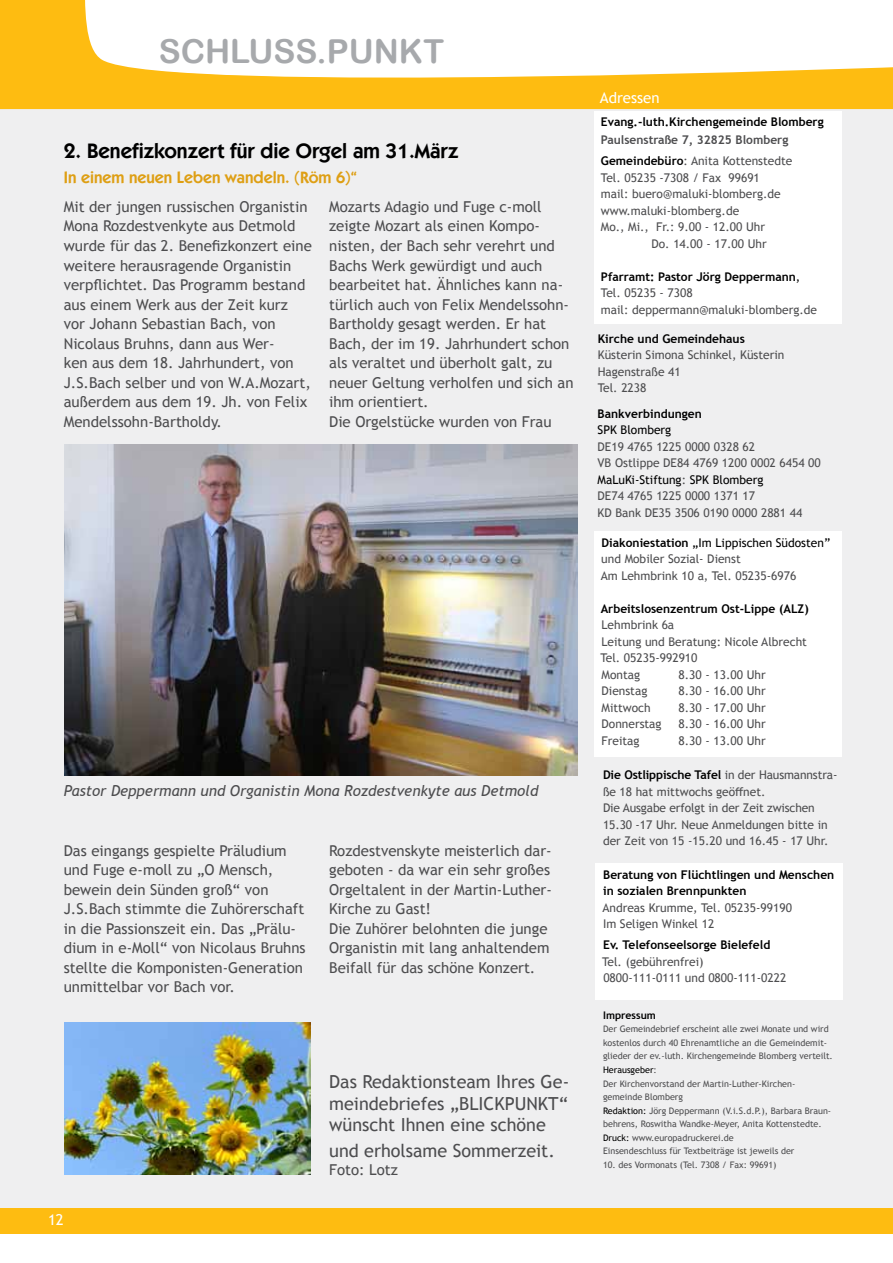
<style>
.page{position:relative;width:893px;height:1263px;background:#fff}
.page>*{position:absolute;margin:0;border:0;box-sizing:border-box;transform-origin:0 0}
.t1{font:33px "Arial Rounded MT Bold";color:#a7a9ac}
.t2{font:600 21px "Kabel IT Cby BT";color:#000}
.t3{font:18px/21.6px "Trebuchet MS";color:#4d4d4f;text-align:justify}
.t4{font:600 16.5px "Kabel IT Cby BT";color:#de9f14}
.t5{font:15px/19.5px "Trebuchet MS";color:#4d4d4f}
.t6{font:italic 15px "Trebuchet MS";color:#4d4d4f}
.t7{font:15px "Trebuchet MS";color:#fff}
.t8{font:12px/16.5px "Trebuchet MS";color:#4d4d4f}
.t9{font:700 12px/16.5px "Trebuchet MS";color:#000}
.t10{font:700 12px/21px "Trebuchet MS";color:#4d4d4f}
.t11{font:12px "Trebuchet MS";color:#000}
.t12{font:700 10.5px "Trebuchet MS";color:#000}
.t13{font:9px/13.5px "Trebuchet MS";color:#4d4d4f}
.s1{color:#000}
.s2{font-weight:400}
.s3{font-weight:700;color:#000}
</style>
<div class="page">
<div style="left:0;top:96px;width:893px;height:1125px;background:#efeff0"></div>
<svg style="left:0;top:0;width:893px;height:109px"></svg>
<div style="left:0;top:1208px;width:893px;height:26px;background:#febc11"></div>
<div style="left:594px;top:531px;width:248px;height:226px;background:#fff"></div>
<div style="left:596px;top:863px;width:247px;height:137px;background:#fff"></div>
<div style="left:595px;top:111px;width:247px;height:213px;background:#fff"></div>
<img style="left:65px;top:444px;width:513px;height:331px">
<img style="left:65px;top:1022px;width:245px;height:152px">
<h1 class="t1" style="left:159px;top:31px;width:287px">SCHLUSS.PUNKT</h1>
<h2 class="t2" style="left:64px;top:138px;width:396px">2. Benefizkonzert für die Orgel am 31.März</h2>
<p class="t4" style="left:64px;top:167px;width:295px">In einem neuen Leben wandeln. (Röm 6)“</p>
<p class="t5" style="left:64px;top:197px;width:250px">Mit der jungen russischen Organistin Mona Rozdestvenkyte aus Detmold wurde für das 2. Benefizkonzert eine weitere herausragende Organistin verpflichtet. Das Programm bestand aus einem Werk aus der Zeit kurz vor Johann Sebastian Bach, von Nicolaus Bruhns, dann aus Wer-<br>ken aus dem 18. Jahrhundert, von J.S.Bach selber und von W.A.Mozart, außerdem aus dem 19. Jh. von Felix Mendelssohn-Bartholdy.</p>
<p class="t5" style="left:329px;top:197px;width:246px">Mozarts Adagio und Fuge c-moll zeigte Mozart als einen Kompo&shy;nisten, der Bach sehr verehrt und<br>Bachs Werk gewürdigt und auch bearbeitet hat. Ähnliches kann na&shy;türlich auch von Felix Mendelssohn-<br>Bartholdy gesagt werden. Er hat<br>Bach, der im 19. Jahrhundert schon als veraltet und überholt galt, zu neuer Geltung verholfen und sich an ihm orientiert.<br>Die Orgelstücke wurden von Frau</p>
<p class="t6" style="left:64px;top:782px;width:476px">Pastor Deppermann und Organistin Mona Rozdestvenkyte aus Detmold</p>
<p class="t5" style="left:64px;top:840px;width:243px">Das eingangs gespielte Präludium und Fuge e-moll zu „O Mensch, bewein dein Sünden groß“ von<br>J.S.Bach stimmte die Zuhörerschaft in die Passionszeit ein. Das „Prälu&shy;dium in e-Moll“ von Nicolaus Bruhns stellte die Komponisten-Generation unmittelbar vor Bach vor.</p>
<p class="t5" style="left:329px;top:840px;width:224px">Rozdestvenskyte meisterlich dar&shy;geboten - da war ein sehr großes<br>Orgeltalent in der Martin-Luther-<br>Kirche zu Gast!<br>Die Zuhörer belohnten die junge<br>Organistin mit lang anhaltendem<br>Beifall für das schöne Konzert.</p>
<p class="t7" style="left:48px;top:1211px;width:17px">12</p>
<p class="t3" style="left:329px;top:1071px;width:242px">Das Redaktionsteam Ihres Ge&shy;meindebriefes „BLICKPUNKT“ wünscht Ihnen eine schöne</p>
<p class="t3" style="left:329px;top:1139px;width:227px">und erholsame Sommerzeit.</p>
<p class="t5" style="left:329px;top:1159px;width:70px">Foto: Lotz</p>
<p class="t7" style="left:600px;top:88px;width:61px">Adressen</p>
<p class="t9" style="left:601px;top:114px;width:224px">Evang.-luth.Kirchengemeinde Blomberg</p>
<p class="t10" style="left:601px;top:129px;width:193px">Paulsenstraße 7, 32825 Blomberg<br><span class="s1">Gemeindebüro</span><span class="s2">: Anita Kottenstedte</span></p>
<p class="t8" style="left:601px;top:169px;width:160px">Tel. 05235 -7308 / Fax 99691</p>
<p class="t8" style="left:601px;top:186px;width:181px">mail: buero@maluki-blomberg.de</p>
<p class="t8" style="left:601px;top:202px;width:140px">www.maluki-blomberg.de</p>
<p class="t8" style="left:601px;top:219px;width:166px">Mo., Mi., Fr.: 9.00 - 12.00 Uhr</p>
<p class="t8" style="left:651px;top:235px;width:117px">Do. 14.00 - 17.00 Uhr</p>
<p class="t8" style="left:601px;top:268px;width:218px"><span class="s3">Pfarramt: Pastor Jörg Deppermann</span><span class="s1">,<br></span>Tel. 05235 - 7308<br>mail: deppermann@maluki-blomberg.de</p>
<p class="t9" style="left:598px;top:330px;width:149px">Kirche und Gemeindehaus</p>
<p class="t8" style="left:598px;top:347px;width:188px">Küsterin Simona Schinkel, Küsterin<br>Hagenstraße 41<br>Tel. 2238</p>
<p class="t9" style="left:598px;top:405px;width:106px">Bankverbindungen</p>
<p class="t11" style="left:598px;top:422px;width:75px">SPK Blomberg</p>
<p class="t8" style="left:598px;top:438px;width:225px">DE19 4765 1225 0000 0328 62<br>VB Ostlippe DE84 4769 1200 0002 6454 00<br><span class="s1">MaLuKi-Stiftung</span>: <span class="s1">SPK Blomberg<br></span>DE74 4765 1225 0000 1371 17<br>KD Bank DE35 3506 0190 0000 2881 44</p>
<p class="t8" style="left:601px;top:534px;width:231px"><span class="s3">Diakoniestation</span> <span class="s1">„Im Lippischen Südosten” </span>und Mobiler Sozial- Dienst<br>Am Lehmbrink 10 a, Tel. 05235-6976</p>
<p class="t9" style="left:601px;top:600px;width:210px">Arbeitslosenzentrum Ost-Lippe (ALZ)</p>
<p class="t8" style="left:600px;top:617px;width:208px">Lehmbrink 6a<br>Leitung und Beratung: Nicole Albrecht<br>Tel. 05235-992910<br>Montag</p>
<p class="t8" style="left:679px;top:666px;width:89px">8.30 - 13.00 Uhr</p>
<p class="t8" style="left:601px;top:683px;width:47px">Dienstag</p>
<p class="t8" style="left:679px;top:683px;width:89px">8.30 - 16.00 Uhr</p>
<p class="t8" style="left:601px;top:699px;width:51px">Mittwoch</p>
<p class="t8" style="left:679px;top:699px;width:89px">8.30 - 17.00 Uhr</p>
<p class="t8" style="left:601px;top:716px;width:62px">Donnerstag</p>
<p class="t8" style="left:679px;top:716px;width:89px">8.30 - 16.00 Uhr</p>
<p class="t8" style="left:601px;top:732px;width:40px">Freitag</p>
<p class="t8" style="left:679px;top:732px;width:89px">8.30 - 13.00 Uhr</p>
<p class="t8" style="left:603px;top:767px;width:236px"><span class="s3">Die Ostlippische Tafel</span> in der Hausmannstra&shy;ße 18 hat mittwochs geöffnet.<br>Die Ausgabe erfolgt in der Zeit zwischen 15.30 -17 Uhr. Neue Anmeldungen bitte in der Zeit von 15 -15.20 und 16.45 - 17 Uhr.</p>
<p class="t9" style="left:603px;top:866px;width:233px">Beratung von Flüchtlingen und Menschen in sozialen Brennpunkten</p>
<p class="t8" style="left:602px;top:899px;width:191px">Andreas Krumme, Tel. 05235-99190<br>Im Seligen Winkel 12</p>
<p class="t9" style="left:603px;top:936px;width:169px">Ev. Telefonseelsorge Bielefeld</p>
<p class="t8" style="left:602px;top:953px;width:186px">Tel. (gebührenfrei)<br>0800-111-0111 und 0800-111-0222</p>
<p class="t12" style="left:603px;top:1009px;width:54px">Impressum</p>
<p class="t13" style="left:603px;top:1022px;width:231px">Der Gemeindebrief erscheint alle zwei Monate und wird kostenlos durch 40 Ehrenamtliche an die Gemeindemit&shy;glieder der ev.-luth. Kirchengemeinde Blomberg verteilt.<br><span class="s1">Herausgeber</span>:<br>Der Kirchenvorstand der Martin-Luther-Kirchen&shy;gemeinde Blomberg<br><span class="s1">Redaktion:</span> Jörg Deppermann (V.i.S.d.P.), Barbara Braun&shy;behrens, Roswitha Wandke-Meyer, Anita Kottenstedte.<br><span class="s1">Druck:</span> www.europadruckerei.de<br>Einsendeschluss für Textbeiträge ist jeweils der</p>
<p class="t13" style="left:603px;top:1157px;width:175px">10. des Vormonats (Tel. 7308 / Fax: 99691)</p>
</div>
